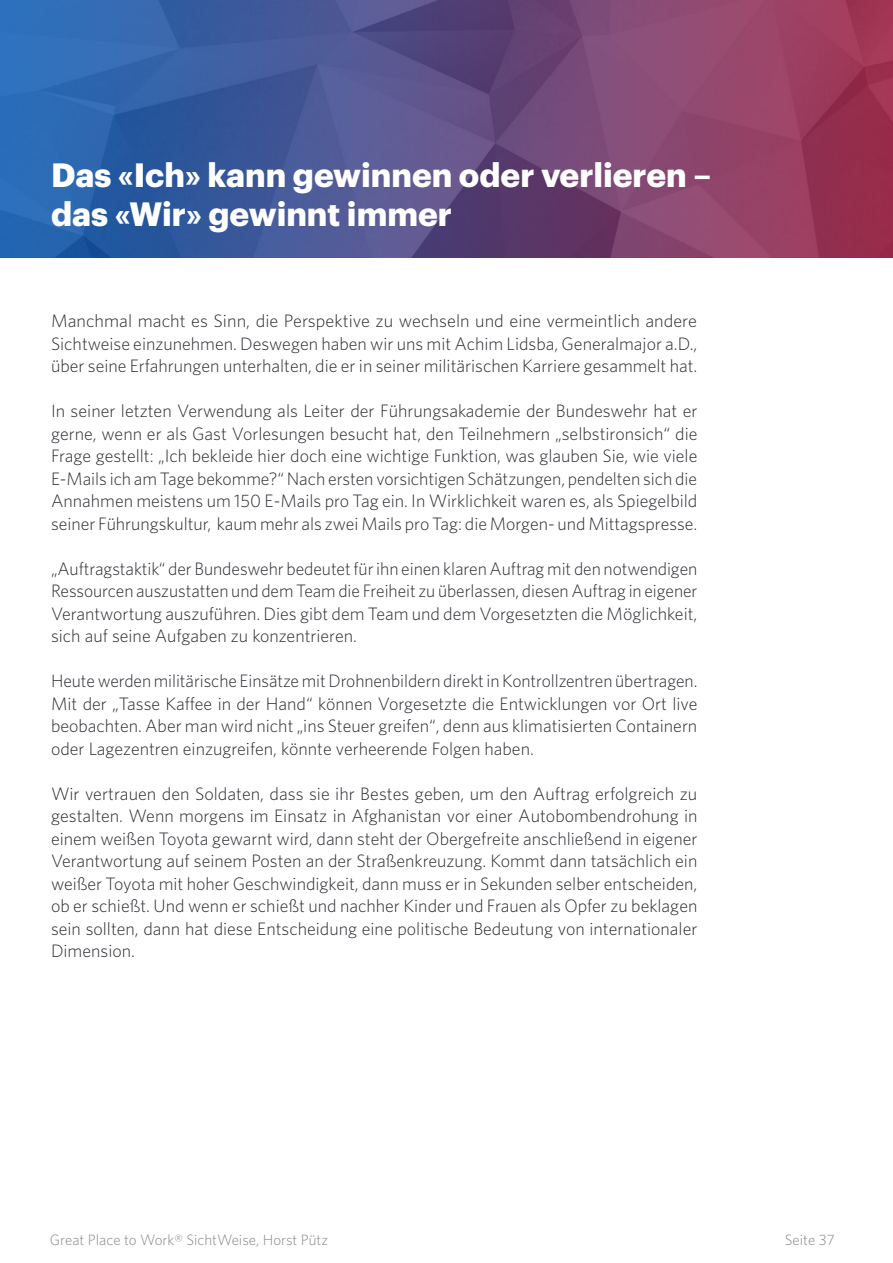
<style>
.page{position:relative;width:893px;height:1263px;background:#fff}
.page>*{position:absolute;margin:0;border:0;box-sizing:border-box;transform-origin:0 0}
.ÜBERSCHRIFT{font:700 33px "Graphik";color:#fff}
.dfliesstext{font:300 18px/22.5px "Whitney HTF";color:#292b30;text-align:justify}
.t1{font:300 15px "Whitney HTF";color:#878787}
</style>
<div class="page">
<img style="left:0;top:0;width:893px;height:257px">
<p class="ÜBERSCHRIFT" style="left:51px;top:149px;width:662px">Das «Ich» kann gewinnen oder verlieren –</p>
<p class="ÜBERSCHRIFT" style="left:51px;top:189px;width:402px">das «Wir» gewinnt immer</p>
<p class="dfliesstext" style="left:51px;top:309px;width:648px">Manchmal macht es Sinn, die Perspektive zu wechseln und eine vermeintlich andere Sichtweise einzunehmen. Deswegen haben wir uns mit Achim Lidsba, Generalmajor a.D., über seine Erfahrungen unterhalten, die er in seiner militärischen Karriere gesammelt hat.</p>
<p class="dfliesstext" style="left:51px;top:399px;width:648px">In seiner letzten Verwendung als Leiter der Führungsakademie der Bundeswehr hat er gerne, wenn er als Gast Vorlesungen besucht hat, den Teilnehmern „selbstironsich“ die Frage gestellt: „Ich bekleide hier doch eine wichtige Funktion, was glauben Sie, wie viele E-Mails ich am Tage bekomme?“ Nach ersten vorsichtigen Schätzungen, pendelten sich die Annahmen meistens um 150 E-Mails pro Tag ein. In Wirklichkeit waren es, als Spiegelbild seiner Führungskultur, kaum mehr als zwei Mails pro Tag: die Morgen- und Mittagspresse.</p>
<p class="dfliesstext" style="left:51px;top:557px;width:648px">„Auftragstaktik“ der Bundeswehr bedeutet für ihn einen klaren Auftrag mit den notwendigen Ressourcen auszustatten und dem Team die Freiheit zu überlassen, diesen Auftrag in eigener Verantwortung auszuführen. Dies gibt dem Team und dem Vorgesetzten die Möglichkeit, sich auf seine Aufgaben zu konzentrieren.</p>
<p class="dfliesstext" style="left:51px;top:669px;width:648px">Heute werden militärische Einsätze mit Drohnenbildern direkt in Kontrollzentren übertragen.<br>Mit der „Tasse Kaffee in der Hand“ können Vorgesetzte die Entwicklungen vor Ort live beobachten. Aber man wird nicht „ins Steuer greifen“, denn aus klimatisierten Containern oder Lagezentren einzugreifen, könnte verheerende Folgen haben.</p>
<p class="dfliesstext" style="left:51px;top:782px;width:648px">Wir vertrauen den Soldaten, dass sie ihr Bestes geben, um den Auftrag erfolgreich zu gestalten. Wenn morgens im Einsatz in Afghanistan vor einer Autobombendrohung in einem weißen Toyota gewarnt wird, dann steht der Obergefreite anschließend in eigener Verantwortung auf seinem Posten an der Straßenkreuzung. Kommt dann tatsächlich ein weißer Toyota mit hoher Geschwindigkeit, dann muss er in Sekunden selber entscheiden, ob er schießt. Und wenn er schießt und nachher Kinder und Frauen als Opfer zu beklagen sein sollten, dann hat diese Entscheidung eine politische Bedeutung von internationaler Dimension.</p>
<p class="t1" style="left:50px;top:1231px;width:280px">Great Place to Work® SichtWeise, Horst Pütz</p>
<p class="t1" style="left:785px;top:1231px;width:51px">Seite 37</p>
</div>
